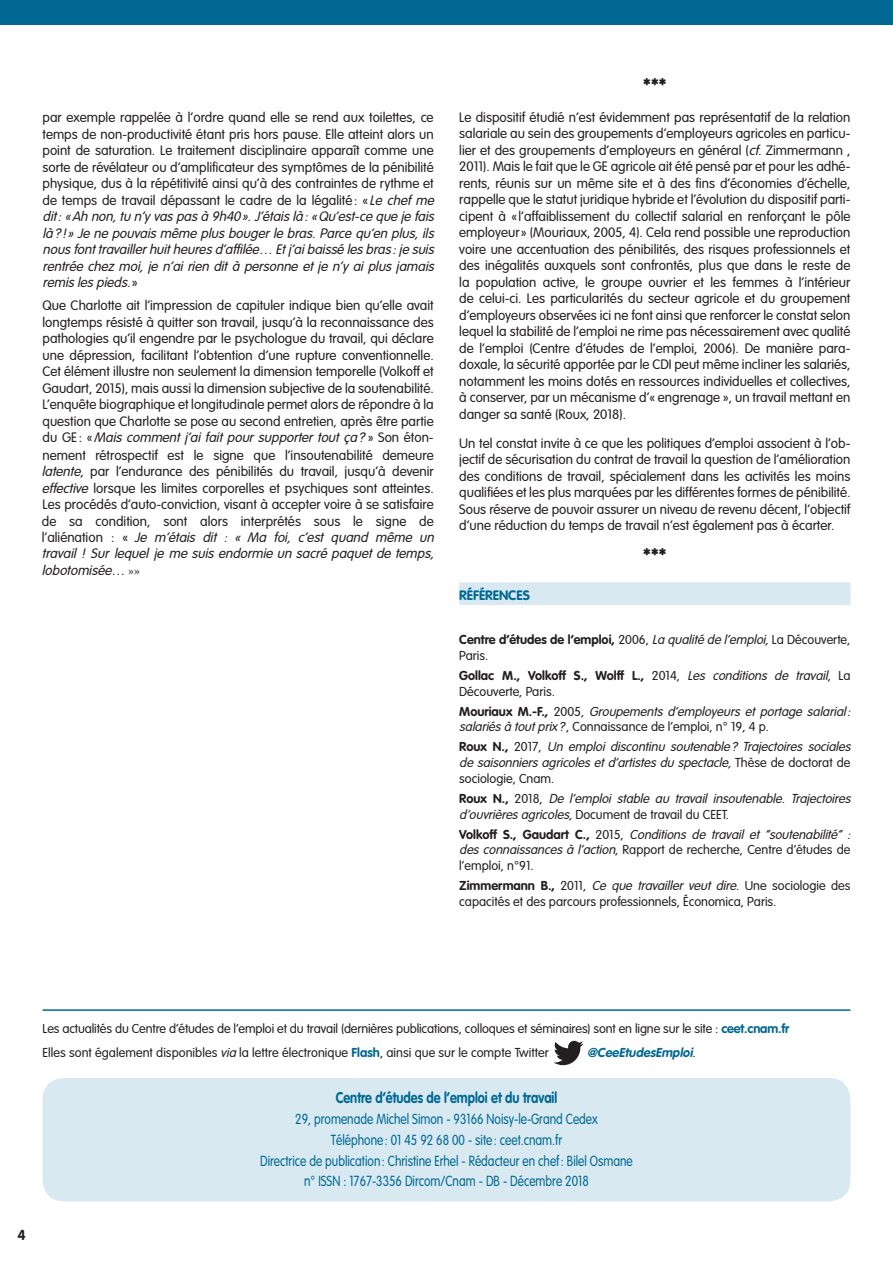
<style>
.page{position:relative;width:893px;height:1263px;background:#fff}
.page>*{position:absolute;margin:0;border:0;box-sizing:border-box;transform-origin:0 0}
.t1{font:700 19.5px "VAG Rounded";color:#231f20}
.t2{font:700 15.3px "VAG Rounded";color:#006893;scale:.83 1}
.t3{font:300 14.4px "VAG Rounded";color:#006893;scale:.83 1}
.t4{font:700 14.25px "VAG Rounded";color:#231f20}
.t5{font:300 13.5px/16.5px "VAG Rounded";color:#231f20}
.t6{font:700 13.5px "VAG Rounded";color:#006893}
.t7{font:italic 300 12.75px/15.8px "VAG Rounded";color:#231f20}
.t8{font:300 12.75px/15.8px "VAG Rounded";color:#231f20}
.t9{font:700 12.75px/15.8px "VAG Rounded";color:#231f20}
.t10{font:italic 700 12.75px "VAG Rounded";color:#006893}
.s1{font-style:italic}
.s2{font-family:"Minion Pro";font-weight:400}
.s3{font-weight:300}
.s4{font-weight:300;font-style:italic}
.s5{font-weight:700;font-style:normal}
.s6{font-style:normal}
.s7{font-weight:700}
.s8{font-weight:700;color:#006893}
.s9{font-weight:300;font-style:normal;color:#231f20}
</style>
<div class="page">
<div style="left:0;top:0;width:893px;height:24px;background:#006893"></div>
<div style="left:43px;top:1078px;width:807px;height:123px;background:#d8e9f1;border-radius:21px"></div>
<hr style="left:43px;top:1009px;width:807px;height:2px;background:#006893">
<svg style="left:553px;top:1041px;width:30px;height:24px"></svg>
<div style="left:459px;top:582px;width:391px;height:23px;background:#d8e9f1"></div>
<p class="t5" style="left:43px;top:109px;width:396px">par exemple rappelée à l’ordre quand elle se rend aux toilettes, ce temps de non-productivité étant pris hors pause. Elle atteint alors un point de saturation. Le traitement disciplinaire apparaît comme une sorte de révélateur ou d’amplificateur des symptômes de la pénibilité physique, dus à la répétitivité ainsi qu’à des contraintes de rythme et de temps de travail dépassant le cadre de la légalité: « <span class="s1">Le chef me dit:«Ah non,tu n’yvaspasà 9h40».J’étaislà:«Qu’est-ce que je fais là? ! »Je ne pouvaismême plusbougerle bras.Parce qu’en plus,ils nousfonttravaillerhuitheuresd’affilée… Etj’aibaissé lesbras :je suis rentrée chez moi, je n’ai rien dit à personne et je n’y ai plus jamais remislespieds.</span> »</p>
<p class="t5" style="left:42px;top:297px;width:397px">Que Charlotte ait l’impression de capituler indique bien qu’elle avait longtemps résisté à quitter son travail, jusqu’à la reconnaissance des pathologies qu’il engendre par le psychologue du travail, qui déclare une dépression, facilitant l’obtention d’une rupture conventionnelle.<br>Cet élément illustre non seulement la dimension temporelle (Volkoff et Gaudart, 2015), mais aussi la dimension subjective de la soutenabilité.<br>L’enquête biographique et longitudinale permet alors de répondre à la question que Charlotte se pose au second entretien, après être partie d u G E : « <span class="s1">Mais comment j’ai fait pour supporter tout ça?</span>» S o n é t o n - nement rétrospectif est le signe que l’insoutenabilité demeure <span class="s1">latente</span>, par l’endurance des pénibilités du travail, jusqu’à devenir <span class="s1">effective</span> lorsque les limites corporelles et psychiques sont atteintes.<br>Les procédés d’auto-conviction, visant à accepter voire à se satisfaire de sa condition, sont alors interprétés sous le signe de l ’ a l i é n a t i o n : « <span class="s1">Je m’étais dit : « Ma foi, c’est quand même un travail ! Sur lequel je me suis endormie un sacré paquet de temps, lobotomisée…</span> <span class="s2">» »</span></p>
<p class="t1" style="left:643px;top:74px;width:25px">***</p>
<p class="t5" style="left:459px;top:109px;width:393px;text-align:justify">Le dispositif étudié n’est évidemment pas représentatif de la relation salariale au sein des groupements d’employeurs agricoles en particu&shy;lier et des groupements d’employeurs en général (<span class="s1">cf.</span>Zimmermann , 2011). Mais le fait que le GE agricole ait été pensé par et pour les adhé&shy;rents, réunis sur un même site et à des fins d’économies d’échelle, rappelle que le statut juridique hybride et l’évolution du dispositif parti&shy;cipent à « l’affaiblissement du collectif salarial en renforçant le pôle employeur » (Mouriaux, 2005, 4). Cela rend possible une reproduction voire une accentuation des pénibilités, des risques professionnels et des inégalités auxquels sont confrontés, plus que dans le reste de la population active, le groupe ouvrier et les femmes à l’intérieur de celui-ci. Les particularités du secteur agricole et du groupement d’employeurs observées ici ne font ainsi que renforcer le constat selon lequel la stabilité de l’emploi ne rime pas nécessairement avec qualité de l’emploi (Centre d’études de l’emploi, 2006). De manière para&shy;doxale, la sécurité apportée par le CDI peut même incliner les salariés, notamment les moins dotés en ressources individuelles et collectives, à conserver, par un mécanisme d’« engrenage », un travail mettant en danger sa santé (Roux, 2018).</p>
<p class="t5" style="left:459px;top:435px;width:393px;text-align:justify">Un tel constat invite à ce que les politiques d’emploi associent à l’ob&shy;jectif de sécurisation du contrat de travail la question de l’amélioration des conditions de travail, spécialement dans les activités les moins qualifiées et les plus marquées par les différentes formes de pénibilité.<br>Sous réserve de pouvoir assurer un niveau de revenu décent, l’objectif d’une réduction du temps de travail n’est également pas à écarter.</p>
<p class="t1" style="left:643px;top:544px;width:25px">***</p>
<p class="t6" style="left:459px;top:587px;width:72px">RÉFÉRENCES</p>
<p class="t9" style="left:459px;top:632px;width:393px">Centre d’études de l’emploi, <span class="s3">2006,</span> <span class="s4">La qualité de l’emploi,</span><span class="s3">La Découverte,<br>Paris.</span></p>
<p class="t9" style="left:459px;top:667px;width:393px">Gollac M., Volkoff S., Wolff L., <span class="s3">2014,</span> <span class="s4">Les conditions de travail</span><span class="s3">, La<br>Découverte, Paris.</span></p>
<p class="t7" style="left:459px;top:703px;width:396px"><span class="s5">M o u r i a u x M . - F. ,</span> <span class="s6">2 0 0 5 ,</span> Groupements d’employeurs et portage salarial: salariésà toutprix?<span class="s6">, Connaissance de l’emploi, n° 19, 4 p.</span></p>
<p class="t7" style="left:459px;top:739px;width:396px"><span class="s5">R o u x N . ,</span> <span class="s6">2 0 1 7 ,</span> Un emploi discontinu soutenable? Trajectoires sociales de saisonniers agricoles et d’artistes du spectacle, <span class="s6">T h è s e d e d o c t o r a t d e sociologie, Cnam.</span></p>
<p class="t7" style="left:459px;top:790px;width:396px"><span class="s5">R o u x N . ,</span> <span class="s6">2 0 1 8 ,</span> De l’emploi stable au travail insoutenable. Trajectoires d’ouvrièresagricoles,<span class="s6">D o c u m e n t d e t ra va i l d u C E ET.</span></p>
<p class="t7" style="left:459px;top:826px;width:396px"><span class="s5">Vo l k off S . , G a u d a rt C . ,</span> <span class="s6">2 0 1 5 ,</span> Conditions de travail et “soutenabilité” : des connaissances à l’action<span class="s6">, Rapport de recherche, Centre d’études de l’emploi, n°91.</span></p>
<p class="t8" style="left:459px;top:878px;width:393px"><span class="s7">Zimmermann B.,</span> 2011, <span class="s1">Ce que travailler veut dire</span>. Une sociologie des capacités et des parcours professionnels, Économica, Paris.</p>
<p class="t4" style="left:17px;top:1227px;width:10px">4</p>
<p class="t8" style="left:43px;top:1021px;width:748px">Les actualités du Centre d’études de l’emploi et du travail (dernières publications, colloques et séminaires) sont en ligne sur le site : <span class="s8">ceet.cnam.fr</span></p>
<p class="t8" style="left:43px;top:1045px;width:508px">Elles sont également disponibles <span class="s1">via</span> la lettre électronique <span class="s8">Flash</span>, ainsi que sur le compte Twitter</p>
<p class="t10" style="left:587px;top:1045px;width:110px">@CeeEtudesEmploi<span class="s9">.</span></p>
<p class="t2" style="left:336px;top:1089px;width:269px">Centre d’études de l’emploi et du travail</p>
<p class="t3" style="left:295px;top:1111px;width:366px">29, promenade Michel Simon - 93166 Noisy-le-Grand Cedex</p>
<p class="t3" style="left:331px;top:1132px;width:280px">Téléphone: 01 45 92 68 00 - site: ceet.cnam.fr</p>
<p class="t3" style="left:260px;top:1153px;width:451px">Directrice de publication: Christine Erhel - Rédacteur en chef: Bilel Osmane</p>
<p class="t3" style="left:304px;top:1173px;width:344px">n° ISSN : 1767-3356 Dircom/Cnam - DB - Décembre 2018</p>
</div>
